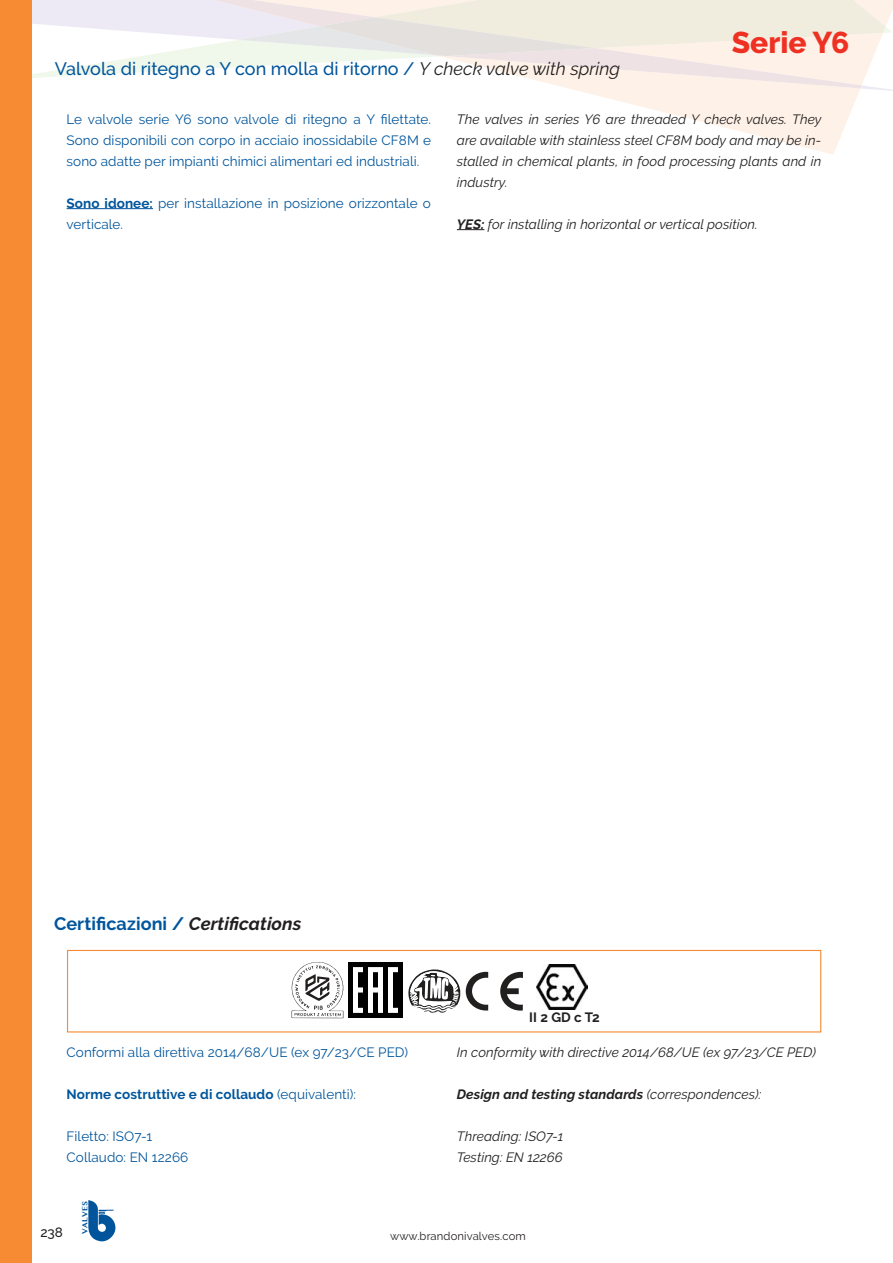
<style>
.page{position:relative;width:893px;height:1263px;background:#fff}
.page>*{position:absolute;margin:0;border:0;box-sizing:border-box;transform-origin:0 0}
.t1{font:800 30px "Raleway";color:#ee3123}
.t2{font:500 18px "Raleway";color:#00559c}
.t3{font:700 18px "Raleway";letter-spacing:.005em;color:#00559c}
.t4{font:13.5px/21px "Raleway";letter-spacing:.005em;color:#00559c}
.t5{font:italic 13.5px/21px "Raleway";letter-spacing:.005em;color:#221f1f;text-align:justify}
.t6{font:italic 700 13.5px "Raleway";letter-spacing:.005em;color:#221f1f}
.t7{font:700 13.5px "Raleway";letter-spacing:.005em;color:#00559c}
.t8{font:700 13.5px "Raleway";color:#221f1f}
.t9{font:500 13.5px "Raleway";color:#221f1f}
.t10{font:11.25px "Raleway";letter-spacing:.01em;color:#221f1f}
.t11{font:700 7.8px "Lao MN";color:#00549b}
.s1{font-weight:400;font-style:italic;color:#221f1f}
.s2{font-weight:700}
.s3{font-style:italic;color:#221f1f}
.s4{font-weight:400}
</style>
<div class="page">
<svg style="left:584px;top:92px;width:275px;height:62px;fill:#fef2e9"></svg>
<svg style="left:32px;top:0;width:861px;height:92px"></svg>
<svg style="left:165px;top:0;width:697px;height:88px"></svg>
<svg style="left:239px;top:0;width:647px;height:56px"></svg>
<svg style="left:88px;top:1200px;width:27px;height:41px"></svg>
<div style="left:0;top:0;width:32px;height:1263px;background:#f68b33"></div>
<hr style="left:67px;top:208px;width:86px;height:1px;background:#00559c">
<svg style="left:457px;top:229px;width:27px;height:1px"></svg>
<div style="left:67px;top:950px;width:754px;height:82px;border:1px solid #f68b33"></div>
<img style="left:348px;top:963px;width:55px;height:54px">
<svg style="left:500px;top:972px;width:23px;height:38px"></svg>
<img style="left:537px;top:964px;width:51px;height:45px">
<svg style="left:291px;top:962px;width:53px;height:56px"></svg>
<svg style="left:408px;top:969px;width:80px;height:44px"></svg>
<h1 class="t1" style="left:732px;top:25px;width:119px">Serie Y6</h1>
<h2 class="t2" style="left:55px;top:62px;width:567px">Valvola di ritegno a Y con molla di ritorno / <span class="s1">Y check valve with spring</span></h2>
<p class="t4" style="left:67px;top:108px;width:366px;text-align:justify">Le valvole serie Y6 sono valvole di ritegno a Y filettate.<br>Sono disponibili con corpo in acciaio inossidabile CF8M e sono adatte per impianti chimici alimentari ed industriali.</p>
<p class="t4" style="left:67px;top:194px;width:366px"><span class="s2">Sono idonee:</span> per installazione in posizione orizzontale o verticale.</p>
<p class="t5" style="left:457px;top:110px;width:366px">The valves in series Y6 are threaded Y check valves. They are available with stainless steel CF8M body and may be in&shy;stalled in chemical plants, in food processing plants and in industry.</p>
<p class="t5" style="left:457px;top:215px;width:302px"><span class="s2">YES:</span> for installing in horizontal or vertical position.</p>
<h2 class="t3" style="left:54px;top:913px;width:249px">Certificazioni / <span class="s3">Certifications</span></h2>
<p class="t4" style="left:67px;top:1042px;width:343px">Conformi alla direttiva 2014/68/UE (ex 97/23/CE PED)</p>
<p class="t7" style="left:67px;top:1088px;width:291px">Norme costruttive e di collaudo <span class="s4">(equivalenti):</span></p>
<p class="t4" style="left:67px;top:1126px;width:123px">Filetto: ISO7-1<br>Collaudo: EN 12266</p>
<p class="t8" style="left:529px;top:1011px;width:72px">II 2 GD c T2</p>
<p class="t5" style="left:457px;top:1042px;width:361px">In conformity with directive 2014/68/UE (ex 97/23/CE PED)</p>
<p class="t6" style="left:457px;top:1089px;width:306px">Design and testing standards <span class="s4">(correspondences):</span></p>
<p class="t5" style="left:457px;top:1126px;width:108px">Threading: ISO7-1<br>Testing: EN 12266</p>
<p class="t9" style="left:40px;top:1227px;width:24px">238</p>
<p class="t11" style="left:80px;top:1233px;width:34px;rotate:-90deg">VALVES</p>
<p class="t10" style="left:390px;top:1229px;width:137px">www.brandonivalves.com</p>
</div>
